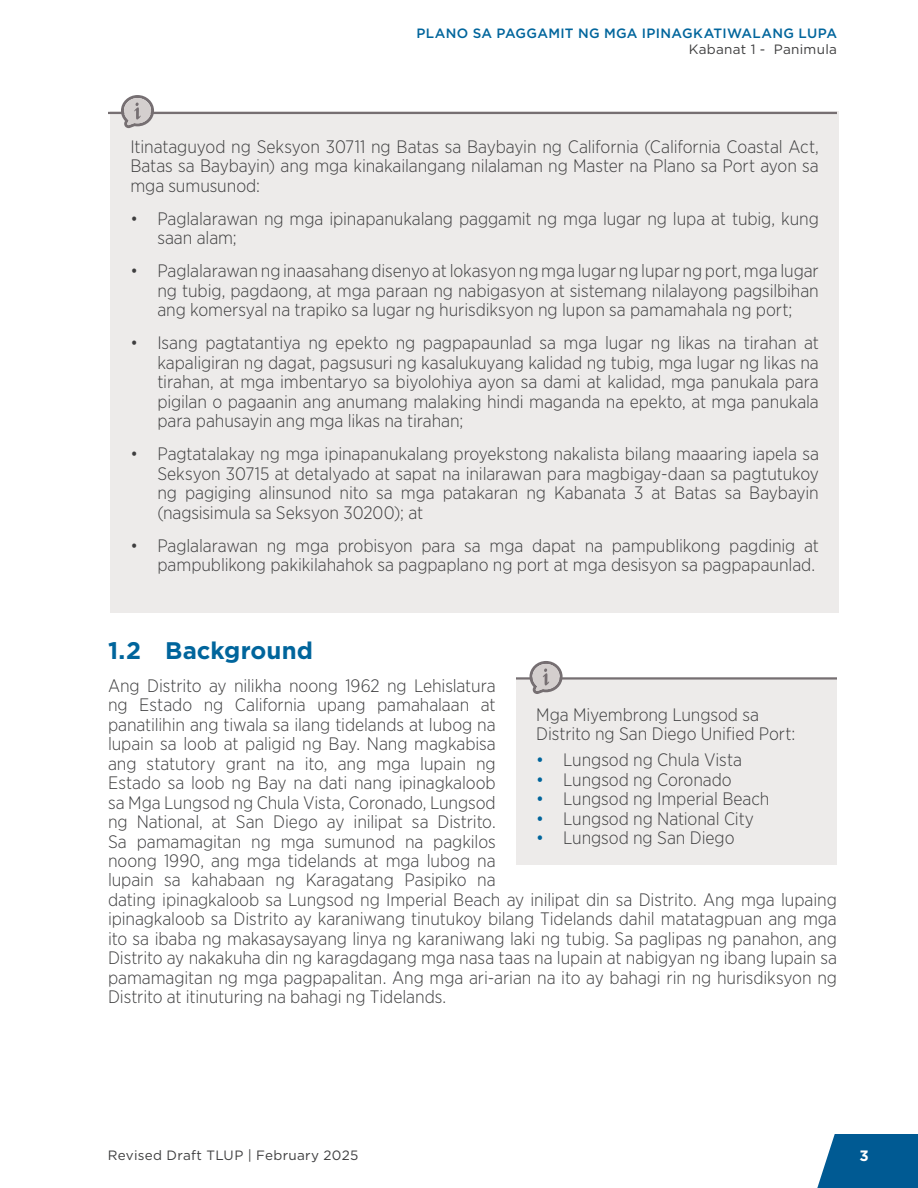
<style>
.page{position:relative;width:918px;height:1188px;background:#fff}
.page>*{position:absolute;margin:0;border:0;box-sizing:border-box;transform-origin:0 0}
.t1{font:700 24px "Gotham";color:#00659c}
.t2{font:300 18px/19.5px "Gotham Narrow";letter-spacing:-.005em;color:#3e3e3f;text-align:justify}
.t3{font:700 15px "Gotham";color:#fff}
.t4{font:13.5px "Gotham";letter-spacing:.02em;color:#3e3e3f}
.t5{font:500 13.5px "Gotham";letter-spacing:.025em;color:#00659c}
.s1{font-weight:400;color:#00659c}
</style>
<div class="page">
<div style="left:516px;top:679px;width:321px;height:186px;background:#edebea"></div>
<hr style="left:516px;top:677px;width:321px;height:3px;background:#766f72">
<svg style="left:530px;top:661px;width:33px;height:33px"></svg>
<div style="left:110px;top:112px;width:729px;height:501px;background:#edebea"></div>
<hr style="left:108px;top:112px;width:729px;height:2px;background:#766f72">
<svg style="left:122px;top:95px;width:32px;height:33px"></svg>
<svg style="left:817px;top:1134px;width:101px;height:54px;background:#16689c"></svg>
<p class="t5" style="left:417px;top:24px;width:422px">PLANO SA PAGGAMIT NG MGA IPINAGKATIWALANG LUPA</p>
<p class="t4" style="left:689px;top:41px;width:150px">Kabanat 1 - Panimula</p>
<p class="t2" style="left:130px;top:136px;width:690px">Itinataguyod ng Seksyon 30711 ng Batas sa Baybayin ng California (California Coastal Act, Batas sa Baybayin) ang mga kinakailangang nilalaman ng Master na Plano sa Port ayon sa mga sumusunod:</p>
<p class="t2" style="left:157px;top:208px;width:663px;text-indent:-27px">• Paglalarawan ng mga ipinapanukalang paggamit ng mga lugar ng lupa at tubig, kung saan alam;</p>
<p class="t2" style="left:157px;top:261px;width:663px;text-indent:-27px">• Paglalarawan ng inaasahang disenyo at lokasyon ng mga lugar ng lupar ng port, mga lugar ng tubig, pagdaong, at mga paraan ng nabigasyon at sistemang nilalayong pagsilbihan ang komersyal na trapiko sa lugar ng hurisdiksyon ng lupon sa pamamahala ng port;</p>
<p class="t2" style="left:157px;top:333px;width:663px;text-indent:-27px">• Isang pagtatantiya ng epekto ng pagpapaunlad sa mga lugar ng likas na tirahan at kapaligiran ng dagat, pagsusuri ng kasalukuyang kalidad ng tubig, mga lugar ng likas na tirahan, at mga imbentaryo sa biyolohiya ayon sa dami at kalidad, mga panukala para pigilan o pagaanin ang anumang malaking hindi maganda na epekto, at mga panukala para pahusayin ang mga likas na tirahan;</p>
<p class="t2" style="left:157px;top:444px;width:663px;text-indent:-27px">• Pagtatalakay ng mga ipinapanukalang proyekstong nakalista bilang maaaring iapela sa Seksyon 30715 at detalyado at sapat na inilarawan para magbigay-daan sa pagtutukoy ng pagiging alinsunod nito sa mga patakaran ng Kabanata 3 at Batas sa Baybayin (nagsisimula sa Seksyon 30200); at</p>
<p class="t2" style="left:130px;top:535px;width:690px;text-align:right">• Paglalarawan ng mga probisyon para sa mga dapat na pampublikong pagdinig at pampublikong pakikilahahok sa pagpaplano ng port at mga desisyon sa pagpapaunlad.</p>
<h1 class="t1" style="left:108px;top:634px;width:206px">1.2 Background</h1>
<p class="t2" style="left:108px;top:675px;width:731px;text-align:left">Ang Distrito ay nilikha noong 1962 ng Lehislatura<br>ng Estado ng California upang pamahalaan at<br>panatilihin ang tiwala sa ilang tidelands at lubog na<br>lupain sa loob at paligid ng Bay. Nang magkabisa<br>ang statutory grant na ito, ang mga lupain ng<br>Estado sa loob ng Bay na dati nang ipinagkaloob<br>sa Mga Lungsod ng Chula Vista, Coronado, Lungsod<br>ng National, at San Diego ay inilipat sa Distrito.<br>Sa pamamagitan ng mga sumunod na pagkilos<br>noong 1990, ang mga tidelands at mga lubog na<br>lupain sa kahabaan ng Karagatang Pasipiko na<br>dating ipinagkaloob sa Lungsod ng Imperial Beach ay inilipat din sa Distrito. Ang mga lupaing ipinagkaloob sa Distrito ay karaniwang tinutukoy bilang Tidelands dahil matatagpuan ang mga ito sa ibaba ng makasaysayang linya ng karaniwang laki ng tubig. Sa paglipas ng panahon, ang Distrito ay nakakuha din ng karagdagang mga nasa taas na lupain at nabigyan ng ibang lupain sa pamamagitan ng mga pagpapalitan. Ang mga ari-arian na ito ay bahagi rin ng hurisdiksyon ng Distrito at itinuturing na bahagi ng Tidelands.</p>
<p class="t2" style="left:536px;top:704px;width:261px">Mga Miyembrong Lungsod sa<br>Distrito ng San Diego Unified Port:</p>
<p class="t2" style="left:536px;top:750px;width:207px"><span class="s1">•</span> Lungsod ng Chula Vista</p>
<p class="t2" style="left:536px;top:769px;width:197px"><span class="s1">•</span> Lungsod ng Coronado</p>
<p class="t2" style="left:536px;top:789px;width:235px"><span class="s1">•</span> Lungsod ng Imperial Beach</p>
<p class="t2" style="left:536px;top:808px;width:219px"><span class="s1">•</span> Lungsod ng National City</p>
<p class="t2" style="left:536px;top:828px;width:200px"><span class="s1">•</span> Lungsod ng San Diego</p>
<p class="t4" style="left:108px;top:1146px;width:252px">Revised Draft TLUP | February 2025</p>
<p class="t3" style="left:859px;top:1146px;width:11px">3</p>
</div>
